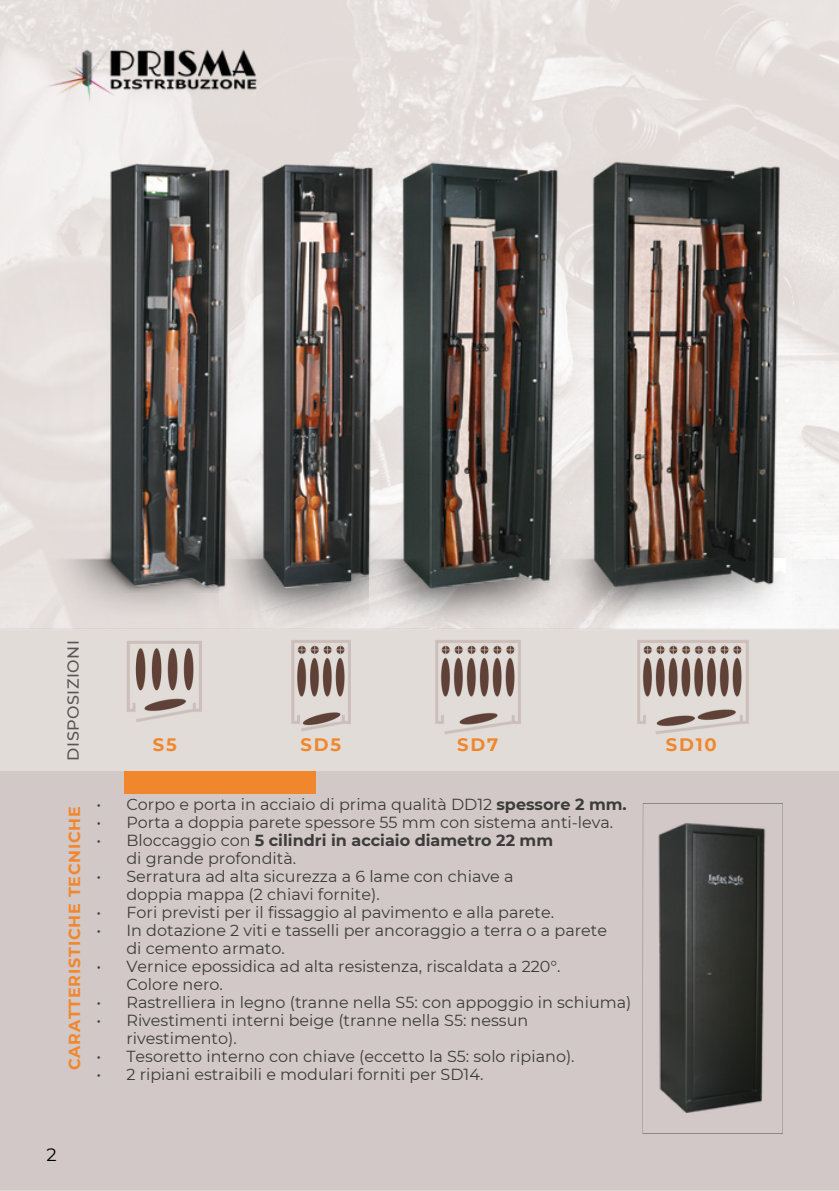
<style>
.page{position:relative;width:839px;height:1191px;background:#fff}
.page>*{position:absolute;margin:0;border:0;box-sizing:border-box;transform-origin:0 0}
.t1{font:700 18px "Montserrat";letter-spacing:.1em;color:#f1872d}
.t2{font:18px "Montserrat";color:#000}
.t3{font:16px/18px "Montserrat";color:#3c3c3b}
.t4{font:700 16px "Montserrat";letter-spacing:.05em;color:#f1872d}
.t5{font:500 16px "Montserrat";letter-spacing:.03em;color:#575756}
.s1{font-weight:700}
</style>
<div class="page">
<img style="left:0;top:489px;width:838px;height:702px">
<img style="left:42px;top:32px;width:226px;height:74px">
<div style="left:124px;top:771px;width:191px;height:23px;background:#f1872d"></div>
<img style="left:563px;top:509px;width:232px;height:118px">
<img style="left:218px;top:506px;width:173px;height:124px">
<img style="left:368px;top:512px;width:205px;height:118px">
<div style="left:792px;top:560px;width:46px;height:67px;background:#f7f6f6"></div>
<img style="left:556px;top:558px;width:230px;height:60px">
<img style="left:369px;top:558px;width:181px;height:60px">
<img style="left:44px;top:558px;width:174px;height:60px">
<img style="left:220px;top:558px;width:149px;height:60px">
<img style="left:102px;top:157px;width:128px;height:438px">
<img style="left:260px;top:163px;width:114px;height:423px">
<img style="left:391px;top:152px;width:172px;height:447px">
<img style="left:587px;top:160px;width:199px;height:427px">
<svg style="left:642px;top:803px;width:140px;height:331px;background:#6d6a69"></svg>
<p class="t5" style="left:63px;top:761px;width:122px;rotate:-90deg">DISPOSIZIONI</p>
<p class="t4" style="left:65px;top:1070px;width:266px;rotate:-90deg">CARATTERISTICHE TECNICHE</p>
<p class="t3" style="left:96px;top:796px;width:6px;text-align:justify">• • •</p>
<p class="t3" style="left:96px;top:868px;width:6px">•</p>
<p class="t3" style="left:96px;top:904px;width:6px">•</p>
<p class="t3" style="left:96px;top:922px;width:6px">•</p>
<p class="t3" style="left:96px;top:958px;width:6px">•</p>
<p class="t3" style="left:96px;top:994px;width:6px">• •</p>
<p class="t3" style="left:96px;top:1048px;width:6px">•</p>
<p class="t3" style="left:96px;top:1066px;width:6px">•</p>
<p class="t2" style="left:46px;top:1144px;width:12px">2</p>
<p class="t1" style="left:153px;top:734px;width:25px">S5</p>
<p class="t1" style="left:300px;top:734px;width:42px">SD5</p>
<p class="t1" style="left:457px;top:734px;width:43px">SD7</p>
<p class="t1" style="left:666px;top:734px;width:52px">SD10</p>
<p class="t3" style="left:126px;top:796px;width:502px">Corpo e porta in acciaio di prima qualità DD12 <span class="s1">spessore 2 mm.<br></span>Porta a doppia parete spessore 55 mm con sistema anti-leva.<br>Bloccaggio con <span class="s1">5 cilindri in acciaio diametro 22 mm<br></span>di grande profondità.<br>Serratura ad alta sicurezza a 6 lame con chiave a<br>doppia mappa (2 chiavi fornite).<br>Fori previsti per il fissaggio al pavimento e alla parete.<br>In dotazione 2 viti e tasselli per ancoraggio a terra o a parete</p>
<h2 class="t3" style="left:126px;top:940px;width:160px">di cemento armato.</h2>
<h1 class="t3" style="left:126px;top:958px;width:435px">Vernice epossidica ad alta resistenza, riscaldata a 220°.</h1>
<h1 class="t3" style="left:126px;top:976px;width:98px">Colore nero.</h1>
<h1 class="t3" style="left:126px;top:994px;width:506px">Rastrelliera in legno (tranne nella S5: con appoggio in schiuma)<br>Rivestimenti interni beige (tranne nella S5: nessun rivestimento).</h1>
<h1 class="t3" style="left:126px;top:1048px;width:449px">Tesoretto interno con chiave (eccetto la S5: solo ripiano).</h1>
<h2 class="t3" style="left:126px;top:1066px;width:358px">2 ripiani estraibili e modulari forniti per SD14.</h2>
</div>
